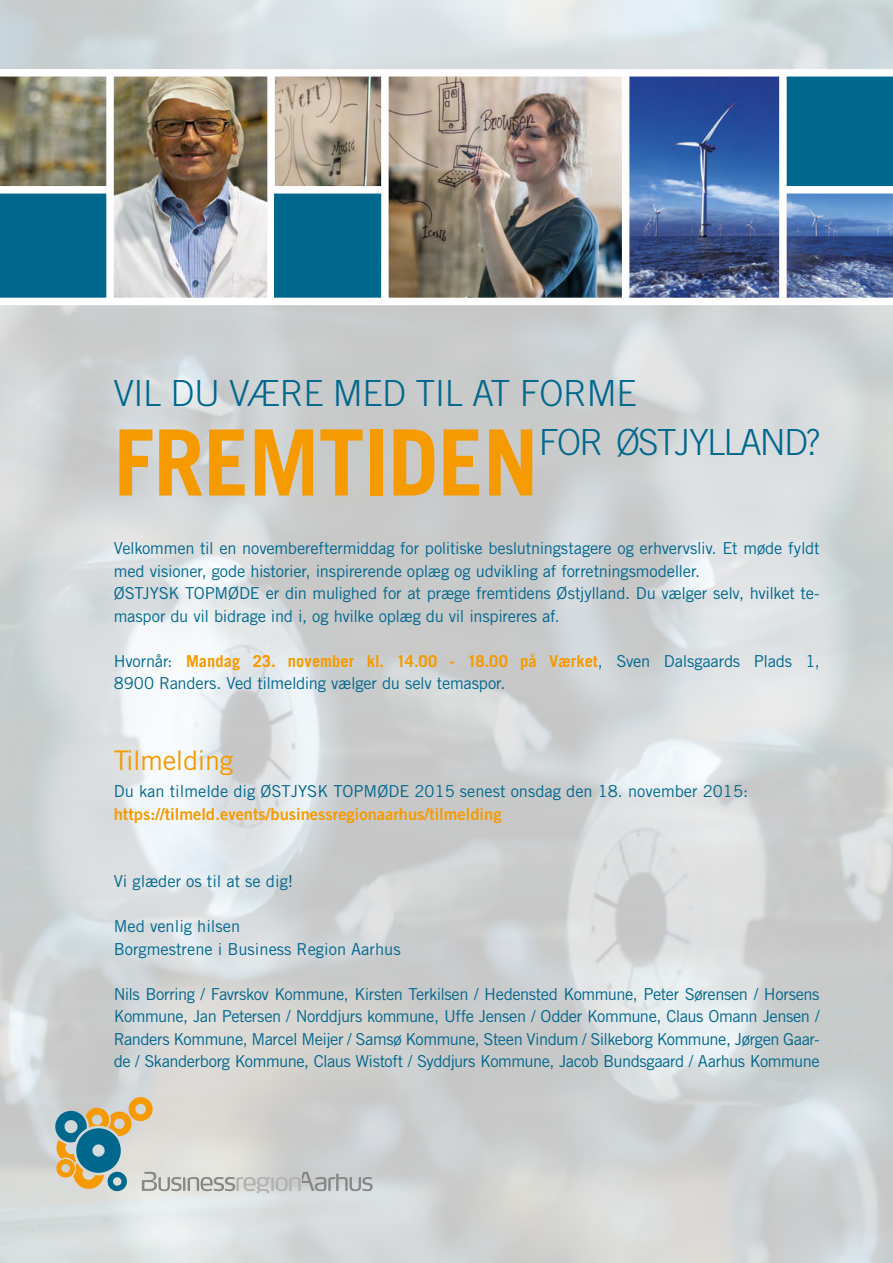
<style>
.page{position:relative;width:893px;height:1263px;background:#fff}
.page>*{position:absolute;margin:0;border:0;box-sizing:border-box;transform-origin:0 0}
.t1{font:700 91.5px "Trade Gothic LT Std";letter-spacing:-.01em;color:#f59a00}
.t2{font:300 36px "Trade Gothic LT Std";letter-spacing:-.01em;color:#00678d}
.t3{font:300 36px "Trade Gothic LT Std";letter-spacing:-.05em;color:#00678d}
.t4{font:27px "Trade Gothic LT Std";letter-spacing:-.01em;color:#f59a00}
.t5{font:16.5px/22.5px "Trade Gothic LT Std";letter-spacing:-.01em;color:#00678d}
.t6{font:16.5px "Trade Gothic LT Std Bd 2";color:#f59a00}
.s1{font-weight:700;color:#f59a00}
</style>
<div class="page">
<img style="left:629px;top:77px;width:264px;height:221px">
<img style="left:0;top:77px;width:267px;height:221px">
<img style="left:275px;top:77px;width:347px;height:221px">
<div style="left:0;top:192px;width:106px;height:107px;background:#00678d"></div>
<div style="left:0;top:186px;width:110px;height:8px;background:#fff"></div>
<div style="left:106px;top:75px;width:8px;height:224px;background:#fff"></div>
<div style="left:275px;top:191px;width:106px;height:107px;background:#00678d"></div>
<div style="left:273px;top:186px;width:110px;height:8px;background:#fff"></div>
<div style="left:381px;top:74px;width:8px;height:225px;background:#fff"></div>
<div style="left:787px;top:75px;width:106px;height:115px;background:#00678d"></div>
<div style="left:786px;top:186px;width:107px;height:8px;background:#fff"></div>
<div style="left:779px;top:75px;width:8px;height:224px;background:#fff"></div>
<div style="left:0;top:298px;width:893px;height:7px;background:#fff"></div>
<svg style="left:55px;top:1097px;width:318px;height:96px"></svg>
<div style="left:0;top:69px;width:893px;height:8px;background:#fff"></div>
<h2 class="t2" style="left:114px;top:371px;width:524px">VIL DU VÆRE MED TIL AT FORME</h2>
<h1 class="t1" style="left:114px;top:407px;width:426px">FREMTIDEN</h1>
<h2 class="t3" style="left:539px;top:421px;width:283px">FOR ØSTJYLLAND?</h2>
<p class="t5" style="left:114px;top:537px;width:707px">Velkommen til en novembereftermiddag for politiske beslutningstagere og erhvervsliv. Et møde fyldt med visioner, gode historier, inspirerende oplæg og udvikling af forretningsmodeller.<br>ØSTJYSK TOPMØDE er din mulighed for at præge fremtidens Østjylland. Du vælger selv, hvilket te&shy;maspor du vil bidrage ind i, og hvilke oplæg du vil inspireres af.</p>
<p class="t5" style="left:114px;top:649px;width:707px">Hvornår: <span class="s1">Mandag 23. november kl. 14.00 - 18.00 på Værket</span>, Sven Dalsgaards Plads 1,<br>8900 Randers. Ved tilmelding vælger du selv temaspor.</p>
<h3 class="t4" style="left:114px;top:744px;width:121px">Tilmelding</h3>
<p class="t5" style="left:114px;top:780px;width:636px">Du kan tilmelde dig ØSTJYSK TOPMØDE 2015 senest onsdag den 18. november 2015:</p>
<p class="t6" style="left:114px;top:804px;width:389px">https://tilmeld.events/businessregionaarhus/tilmelding</p>
<p class="t5" style="left:114px;top:870px;width:181px">Vi glæder os til at se dig!</p>
<p class="t5" style="left:114px;top:915px;width:288px">Med venlig hilsen<br>Borgmestrene i Business Region Aarhus</p>
<p class="t5" style="left:114px;top:982px;width:707px;text-align:justify">Nils Borring / Favrskov Kommune, Kirsten Terkilsen / Hedensted Kommune, Peter Sørensen / Horsens Kommune, Jan Petersen / Norddjurs kommune, Uffe Jensen / Odder Kommune, Claus Omann Jensen / Randers Kommune, Marcel Meijer / Samsø Kommune, Steen Vindum / Silkeborg Kommune, Jørgen Gaar&shy;de / Skanderborg Kommune, Claus Wistoft / Syddjurs Kommune, Jacob Bundsgaard / Aarhus Kommune</p>
</div>
